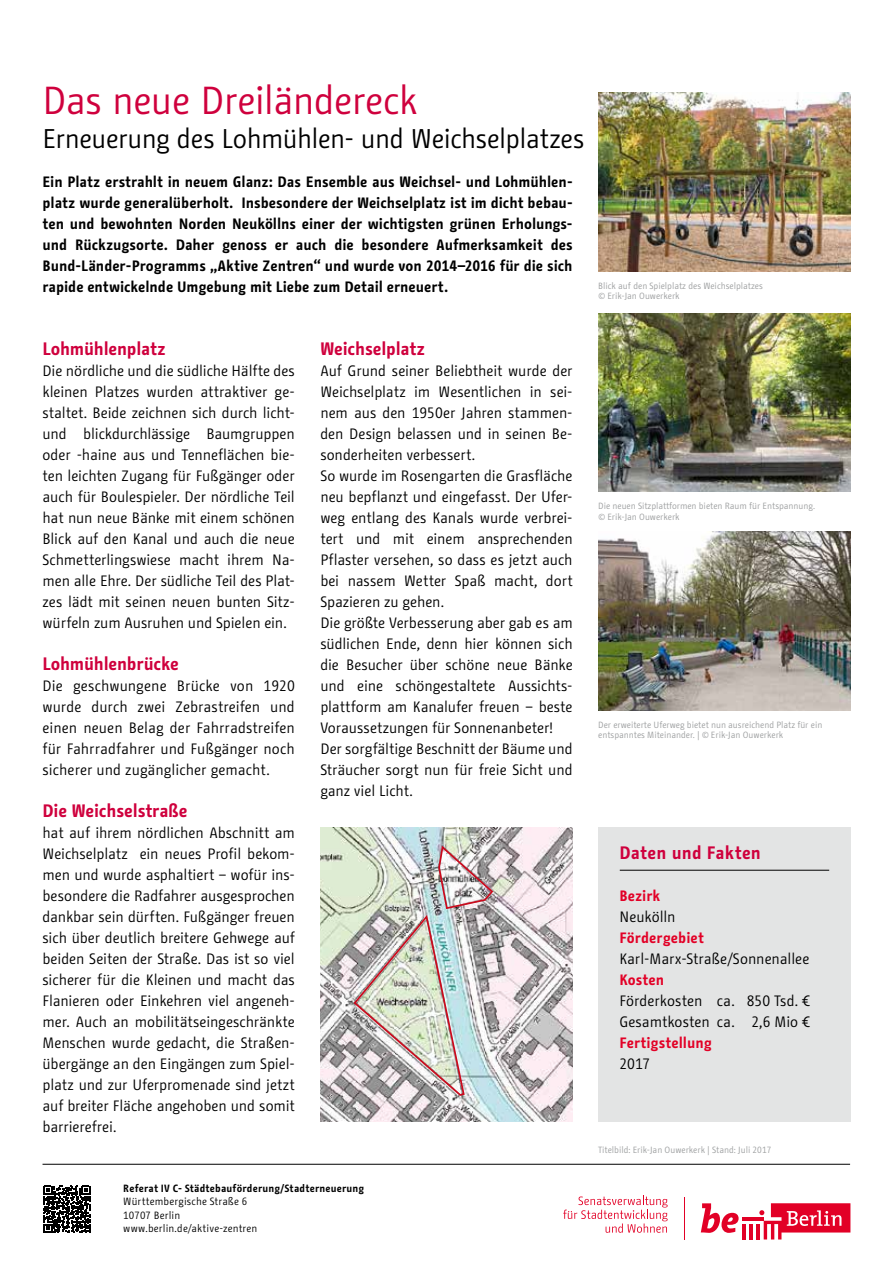
<style>
.page{position:relative;width:893px;height:1263px;background:#fff}
.page>*{position:absolute;margin:0;border:0;box-sizing:border-box;transform-origin:0 0}
.t1{font:39px "BMF Change";letter-spacing:-.015em;color:#cf003d}
.t2{font:27px "BMF Change";letter-spacing:-.015em;color:#000}
.t3{font:700 18px "BMF Change";letter-spacing:-.005em;color:#cf003d}
.t4{font:700 18px "BMF Change";letter-spacing:.015em;color:#cf003d}
.t5{font:15px/21px "BMF Change";letter-spacing:-.005em;color:#000;text-align:justify}
.t6{font:700 15px/21px "BMF Change";color:#000;text-align:justify}
.t7{font:700 15px "BMF Change";letter-spacing:.005em;color:#e20026}
.t8{font:10.5px/13.5px "BMF Change";letter-spacing:.015em;color:#000}
.t9{font:9px/10.5px "BMF Change";color:#9c9e9f}
.s1{font-weight:700}
</style>
<div class="page">
<img style="left:598px;top:93px;width:252px;height:178px">
<div style="left:598px;top:828px;width:252px;height:294px;background:#e3e4e4"></div>
<img style="left:320px;top:828px;width:253px;height:294px">
<img style="left:352px;top:844px;width:142px;height:253px">
<hr style="left:620px;top:870px;width:209px;height:1px;background:#000">
<hr style="left:43px;top:1164px;width:807px;height:1px;background:#000">
<svg style="left:701px;top:1203px;width:38px;height:30px"></svg>
<hr style="left:742px;top:1224px;width:3px;height:15px;background:#e20026">
<hr style="left:749px;top:1224px;width:4px;height:15px;background:#e20026">
<hr style="left:756px;top:1224px;width:4px;height:15px;background:#e20026">
<hr style="left:742px;top:1217px;width:22px;height:4px;background:#e20026">
<svg style="left:759px;top:1203px;width:91px;height:36px"></svg>
<hr style="left:684px;top:1197px;width:1px;height:42px;background:#e20026">
<svg style="left:563px;top:1196px;width:105px;height:37px"></svg>
<svg style="left:43px;top:1186px;width:47px;height:47px"></svg>
<img style="left:598px;top:532px;width:252px;height:178px">
<img style="left:598px;top:313px;width:252px;height:179px">
<h3 class="t1" style="left:43px;top:75px;width:377px">Das neue Dreiländereck</h3>
<h3 class="t2" style="left:43px;top:121px;width:543px">Erneuerung des Lohmühlen- und Weichselplatzes</h3>
<p class="t6" style="left:43px;top:171px;width:532px">Ein Platz erstrahlt in neuem Glanz: Das Ensemble aus Weichsel- und Lohmühlen&shy;platz wurde generalüberholt. Insbesondere der Weichselplatz ist im dicht bebau&shy;ten und bewohnten Norden Neuköllns einer der wichtigsten grünen Erholungs&shy;und Rückzugsorte. Daher genoss er auch die besondere Aufmerksamkeit des Bund-Länder-Programms „Aktive Zentren“ und wurde von 2014–2016 für die sich rapide entwickelnde Umgebung mit Liebe zum Detail erneuert.</p>
<p class="t9" style="left:598px;top:280px;width:166px">Blick auf den Spielplatz des Weichselplatzes © Erik-Jan Ouwerkerk</p>
<h4 class="t3" style="left:43px;top:337px;width:125px">Lohmühlenplatz</h4>
<p class="t5" style="left:43px;top:360px;width:254px">Die nördliche und die südliche Hälfte des kleinen Platzes wurden attraktiver ge&shy;staltet. Beide zeichnen sich durch licht&shy;und blickdurchlässige Baumgruppen oder -haine aus und Tenneflächen bie&shy;ten leichten Zugang für Fußgänger oder auch für Boulespieler. Der nördliche Teil hat nun neue Bänke mit einem schönen Blick auf den Kanal und auch die neue Schmetterlingswiese macht ihrem Na&shy;men alle Ehre. Der südliche Teil des Plat&shy;zes lädt mit seinen neuen bunten Sitz&shy;würfeln zum Ausruhen und Spielen ein.</p>
<h4 class="t3" style="left:43px;top:652px;width:138px">Lohmühlenbrücke</h4>
<p class="t5" style="left:43px;top:675px;width:254px">Die geschwungene Brücke von 1920 wurde durch zwei Zebrastreifen und einen neuen Belag der Fahrradstreifen für Fahrradfahrer und Fußgänger noch sicherer und zugänglicher gemacht.</p>
<h4 class="t3" style="left:43px;top:799px;width:147px">Die Weichselstraße</h4>
<p class="t5" style="left:43px;top:822px;width:254px">hat auf ihrem nördlichen Abschnitt am Weichselplatz ein neues Profil bekom&shy;men und wurde asphaltiert – wofür ins&shy;besondere die Radfahrer ausgesprochen dankbar sein dürften. Fußgänger freuen sich über deutlich breitere Gehwege auf beiden Seiten der Straße. Das ist so viel sicherer für die Kleinen und macht das Flanieren oder Einkehren viel angeneh&shy;mer. Auch an mobilitätseingeschränkte Menschen wurde gedacht, die Straßen&shy;übergänge an den Eingängen zum Spiel&shy;platz und zur Uferpromenade sind jetzt auf breiter Fläche angehoben und somit barrierefrei.</p>
<h4 class="t3" style="left:320px;top:337px;width:106px">Weichselplatz</h4>
<p class="t5" style="left:320px;top:360px;width:254px;text-align:left">Auf Grund seiner Beliebtheit wurde der Weichselplatz im Wesentlichen in sei&shy;nem aus den 1950er Jahren stammen&shy;den Design belassen und in seinen Be&shy;sonderheiten verbessert.<br>So wurde im Rosengarten die Grasfläche neu bepflanzt und eingefasst. Der Ufer&shy;weg entlang des Kanals wurde verbrei&shy;tert und mit einem ansprechenden Pflaster versehen, so dass es jetzt auch bei nassem Wetter Spaß macht, dort Spazieren zu gehen.<br>Die größte Verbesserung aber gab es am südlichen Ende, denn hier können sich die Besucher über schöne neue Bänke und eine schöngestaltete Aussichts&shy;plattform am Kanalufer freuen – beste Voraussetzungen für Sonnenanbeter!<br>Der sorgfältige Beschnitt der Bäume und Sträucher sorgt nun für freie Sicht und ganz viel Licht.</p>
<p class="t8" style="left:123px;top:1181px;width:242px"><span class="s1">Referat IV C- Städtebauförderung/Stadterneuerung<br></span>Württembergische Straße 6<br>10707 Berlin<br>www.berlin.de/aktive-zentren</p>
<p class="t9" style="left:598px;top:501px;width:219px">Die neuen Sitzplattformen bieten Raum für Entspannung. © Erik-Jan Ouwerkerk</p>
<p class="t9" style="left:598px;top:719px;width:226px">Der erweiterte Uferweg bietet nun ausreichend Platz für ein entspanntes Miteinander. | © Erik-Jan Ouwerkerk</p>
<h4 class="t4" style="left:619px;top:841px;width:143px">Daten und Fakten</h4>
<h5 class="t7" style="left:619px;top:886px;width:42px">Bezirk</h5>
<p class="t5" style="left:619px;top:906px;width:58px">Neukölln</p>
<h5 class="t7" style="left:619px;top:928px;width:86px">Fördergebiet</h5>
<p class="t5" style="left:619px;top:948px;width:192px">Karl-Marx-Straße/Sonnenallee</p>
<h5 class="t7" style="left:619px;top:970px;width:46px">Kosten</h5>
<p class="t5" style="left:619px;top:990px;width:192px">Förderkosten ca. 850 Tsd. €<br>Gesamtkosten ca. 2,6 Mio €</p>
<h5 class="t7" style="left:619px;top:1033px;width:94px">Fertigstellung</h5>
<p class="t5" style="left:619px;top:1053px;width:32px">2017</p>
<p class="t9" style="left:598px;top:1145px;width:175px">Titelbild: Erik-Jan Ouwerkerk | Stand: Juli 2017</p>
</div>
